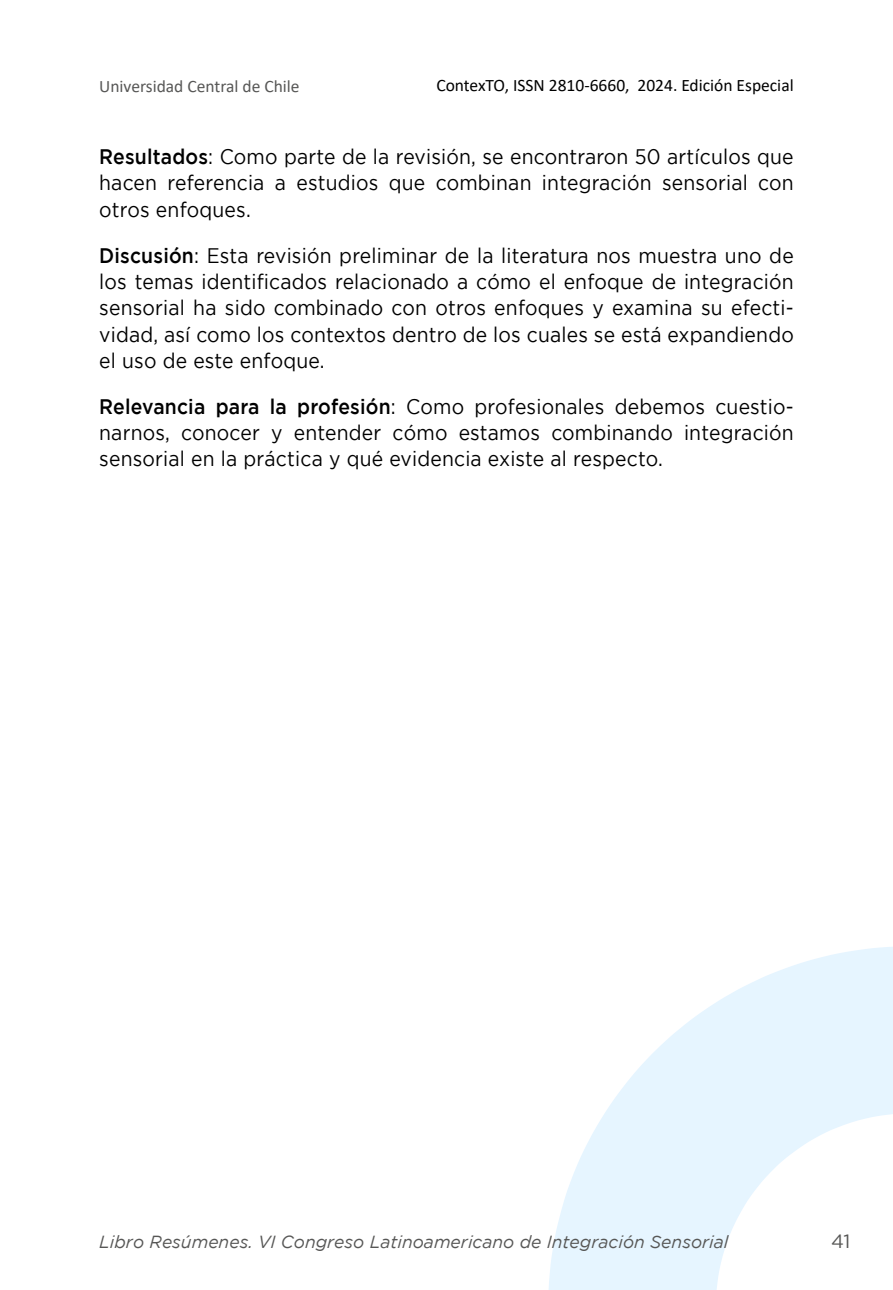
<style>
.page{position:relative;width:893px;height:1290px;background:#fff}
.page>*{position:absolute;margin:0;border:0;box-sizing:border-box;transform-origin:0 0}
.t1{font:21px/26.2px "Gotham";letter-spacing:.01em;color:#000;text-align:justify;scale:.92 1}
.t2{font:19.25px "Gotham";color:#575756}
.t3{font:italic 17.5px "Gotham";color:#575756}
.t4{font:17.5px "Calibri";color:#000}
.t5{font:17.5px "Calibri";color:#575756}
.s1{font-weight:500}
</style>
<div class="page">
<svg style="left:549px;top:947px;width:344px;height:343px;fill:#e6f5ff"></svg>
<p class="t5" style="left:99px;top:74px;width:202px">Universidad Central de Chile</p>
<p class="t4" style="left:436px;top:73px;width:359px">ContexTO, ISSN 2810-6660, 2024. Edición Especial</p>
<p class="t1" style="left:99px;top:143px;width:756px"><span class="s1">Resultados</span>: Como parte de la revisión, se encontraron 50 artículos que hacen referencia a estudios que combinan integración sensorial con otros enfoques.</p>
<p class="t1" style="left:99px;top:242px;width:756px"><span class="s1">Discusión</span>: Esta revisión preliminar de la literatura nos muestra uno de los temas identificados relacionado a cómo el enfoque de integración sensorial ha sido combinado con otros enfoques y examina su efecti&shy;vidad, así como los contextos dentro de los cuales se está expandiendo el uso de este enfoque.</p>
<p class="t1" style="left:99px;top:393px;width:756px"><span class="s1">Relevancia para la profesión</span>: Como profesionales debemos cuestio&shy;narnos, conocer y entender cómo estamos combinando integración sensorial en la práctica y qué evidencia existe al respecto.</p>
<p class="t3" style="left:99px;top:1232px;width:631px">Libro Resúmenes. VI Congreso Latinoamericano de Integración Sensorial</p>
<p class="t2" style="left:831px;top:1231px;width:21px">41</p>
</div>
